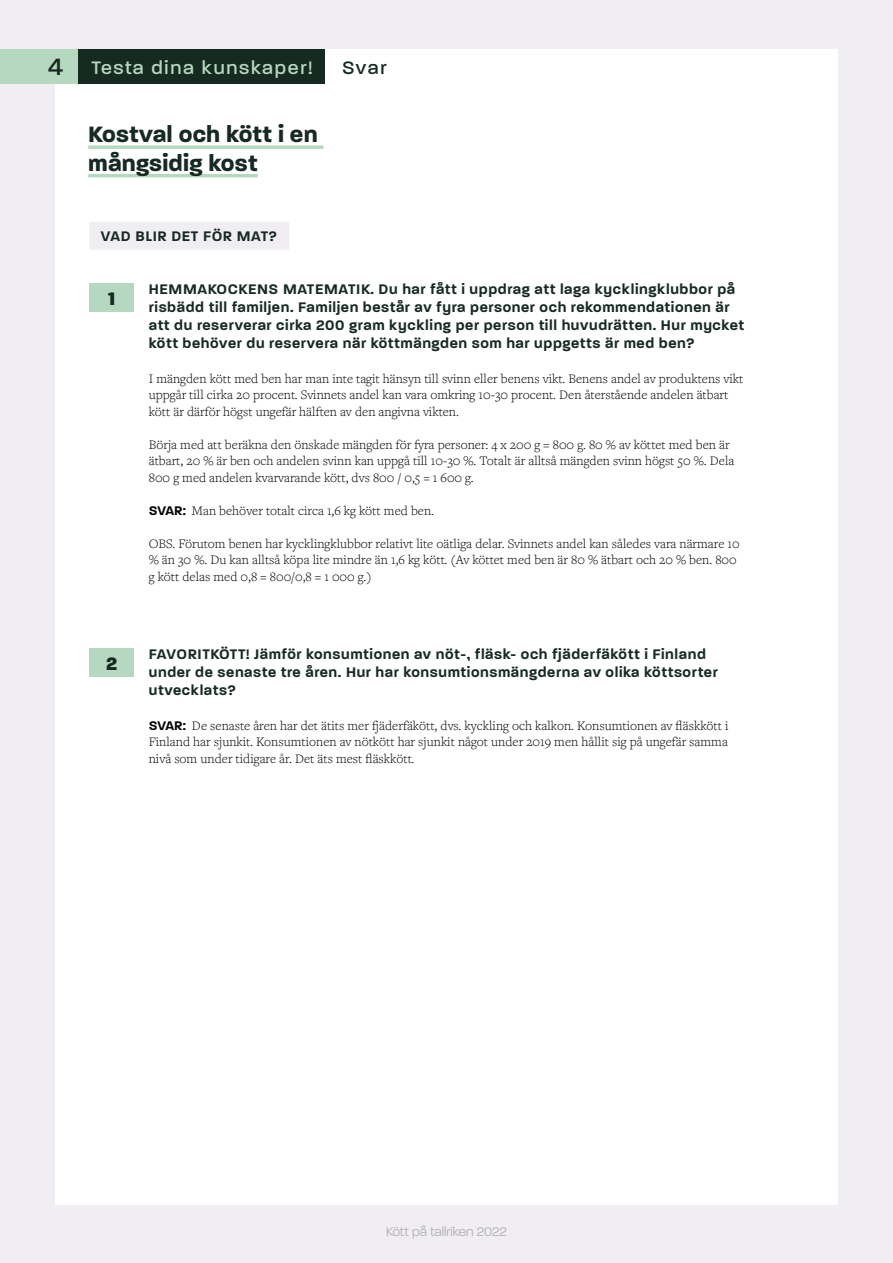
<style>
.page{position:relative;width:893px;height:1263px;background:#f0eef2}
.page>*{position:absolute;margin:0;border:0;box-sizing:border-box;transform-origin:0 0}
.h1_underline{font:700 24px/28.5px "Paralucent";letter-spacing:.01em;color:#172a21}
.t1{font:500 19.5px "Paralucent";letter-spacing:.09em;color:#b7d8c0}
.t2{font:500 19.5px "Paralucent";color:#172a21}
.Numero{font:800 19.5px "Paralucent";color:#172a21}
.t3{font:600 15px/18px "Paralucent";letter-spacing:.04em;color:#172a21}
.Leipis_liehu_antikva{font:300 13.5px/16.5px "Freight Text Pro";color:#000}
.t4{font:300 13.5px "Paralucent";color:#b3b2b2}
.s1{font-size:25.5px;color:#172a21}
.s2{font-family:"Paralucent";font-weight:600}
</style>
<div class="page">
<div style="left:55px;top:50px;width:783px;height:1155px;background:#fff"></div>
<div style="left:89px;top:283px;width:45px;height:29px;background:#b7d8c0"></div>
<div style="left:89px;top:648px;width:45px;height:29px;background:#b7d8c0"></div>
<svg style="left:88px;top:145px;width:235px;height:4px"></svg>
<hr style="left:88px;top:174px;width:170px;height:3px;background:#b7d8c0">
<div style="left:89px;top:222px;width:200px;height:28px;background:#f0eef2"></div>
<div style="left:0;top:50px;width:79px;height:34px;background:#b7d8c0"></div>
<div style="left:79px;top:50px;width:246px;height:34px;background:#172a21"></div>
<h2 class="t1" style="left:48px;top:56px;width:266px"><span class="s1">4</span> Testa dina kunskaper!</h2>
<h2 class="t2" style="left:342px;top:56px;width:46px">Svar</h2>
<p class="h1_underline" style="left:88px;top:120px;width:231px">Kostval och kött i en mångsidig kost</p>
<p class="t3" style="left:101px;top:227px;width:178px">VAD BLIR DET FÖR MAT?</p>
<p class="Numero" style="left:108px;top:287px;width:9px">1</p>
<p class="Numero" style="left:106px;top:652px;width:13px">2</p>
<p class="t3" style="left:149px;top:280px;width:597px">HEMMAKOCKENS MATEMATIK. Du har fått i uppdrag att laga kycklingklubbor på risbädd till familjen. Familjen består av fyra personer och rekommendationen är att du reserverar cirka 200 gram kyckling per person till huvudrätten. Hur mycket kött behöver du reservera när köttmängden som har uppgetts är med ben?</p>
<p class="Leipis_liehu_antikva" style="left:149px;top:370px;width:596px">I mängden kött med ben har man inte tagit hänsyn till svinn eller benens vikt. Benens andel av produktens vikt uppgår till cirka 20 procent. Svinnets andel kan vara omkring 10-30 procent. Den återstående andelen ätbart kött är därför högst ungefär hälften av den angivna vikten.</p>
<p class="Leipis_liehu_antikva" style="left:149px;top:436px;width:587px">Börja med att beräkna den önskade mängden för fyra personer: 4 x 200 g = 800 g. 80 % av köttet med ben är ätbart, 20 % är ben och andelen svinn kan uppgå till 10-30 %. Totalt är alltså mängden svinn högst 50 %. Dela<br>800 g med andelen kvarvarande kött, dvs 800 / 0,5 = 1 600 g.</p>
<p class="Leipis_liehu_antikva" style="left:149px;top:502px;width:287px"><span class="s2">SVAR:</span> Man behöver totalt circa 1,6 kg kött med ben.</p>
<p class="Leipis_liehu_antikva" style="left:149px;top:535px;width:592px">OBS. Förutom benen har kycklingklubbor relativt lite oätliga delar. Svinnets andel kan således vara närmare 10 % än 30 %. Du kan alltså köpa lite mindre än 1,6 kg kött. (Av köttet med ben är 80 % ätbart och 20 % ben. 800 g kött delas med 0,8 = 800/0,8 = 1 000 g.)</p>
<p class="t3" style="left:149px;top:645px;width:570px">FAVORITKÖTT! Jämför konsumtionen av nöt-, fläsk- och fjäderfäkött i Finland under de senaste tre åren. Hur har konsumtionsmängderna av olika köttsorter utvecklats?</p>
<p class="Leipis_liehu_antikva" style="left:149px;top:717px;width:581px;text-align:justify"><span class="s2">SVAR:</span> De senaste åren har det ätits mer fjäderfäkött, dvs. kyckling och kalkon. Konsumtionen av fläskkött i Finland har sjunkit. Konsumtionen av nötkött har sjunkit något under 2019 men hållit sig på ungefär samma nivå som under tidigare år. Det äts mest fläskkött.</p>
<p class="t4" style="left:386px;top:1224px;width:122px">Kött på tallriken 2022</p>
</div>
